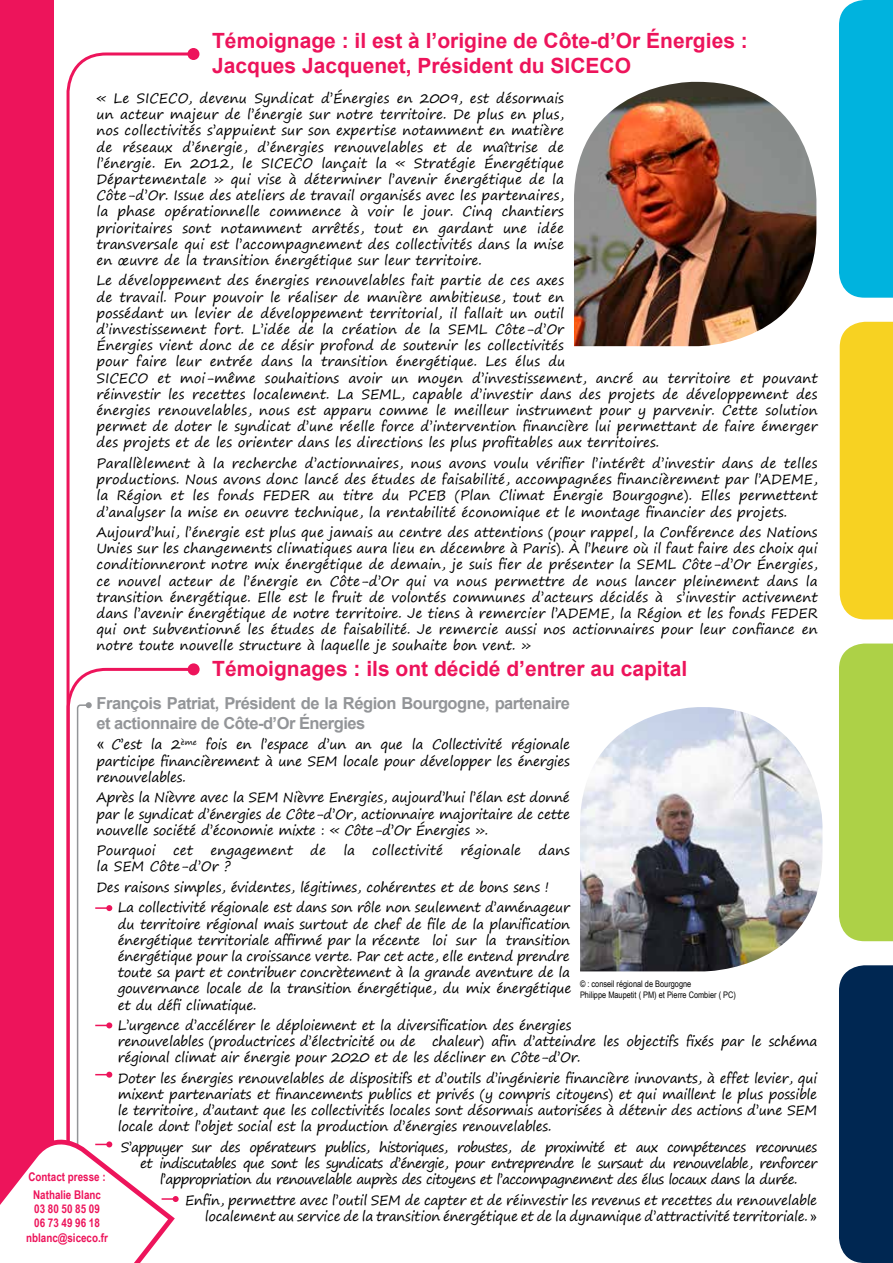
<style>
.page{position:relative;width:893px;height:1263px;background:#fff}
.page>*{position:absolute;margin:0;border:0;box-sizing:border-box;transform-origin:0 0}
.t1{font:700 21px/25.2px "Arial";color:#ed145b}
.t2{font:700 16.5px/19.8px "Arial";letter-spacing:-.03em;color:#939598}
.t3{font:13.5px/16.2px "Segoe Print";letter-spacing:-.01em;color:#000;text-align:justify}
.t4{font:13.5px "Segoe Print";letter-spacing:-.05em;color:#000}
.t5{font:700 12px/14.4px "Arial Narrow";color:#ed145b;text-align:center}
.t6{font:9px/10.8px "Arial Narrow";color:#000}
.s1{font-family:"Arial";font-size:15px}
.s2{font-family:"Arial"}
</style>
<div class="page">
<div style="left:0;top:0;width:54px;height:1263px;background:#ed145b"></div>
<div style="left:839px;top:0;width:54px;height:298px;background:#00b3de"></div>
<div style="left:840px;top:322px;width:53px;height:297px;background:#f7d222"></div>
<div style="left:839px;top:643px;width:54px;height:298px;background:#add147"></div>
<div style="left:839px;top:965px;width:54px;height:298px;background:#002752"></div>
<svg style="left:66px;top:52px;width:130px;height:614px"></svg>
<div style="left:187px;top:48px;width:12px;height:12px;background:#ed145b;border-radius:50%"></div>
<svg style="left:66px;top:666px;width:131px;height:36px"></svg>
<div style="left:188px;top:663px;width:12px;height:12px;background:#ed145b;border-radius:50%"></div>
<svg style="left:0;top:702px;width:179px;height:561px"></svg>
<img style="left:574px;top:82px;width:242px;height:264px">
<img style="left:580px;top:707px;width:242px;height:264px">
<h1 class="t1" style="left:212px;top:28px;width:537px">Témoignage : il est à l’origine de Côte-d’Or Énergies :<br>Jacques Jacquenet, Président du SICECO</h1>
<p class="t3" style="left:97px;top:90px;width:469px">« Le SICECO, devenu Syndicat d’Énergies en 2009, est désormais un acteur majeur de l’énergie sur notre territoire. De plus en plus, nos collectivités s’appuient sur son expertise notamment en matière de réseaux d’énergie, d’énergies renouvelables et de maîtrise de l’énergie. En 2012, le SICECO lançait la « Stratégie Énergétique Départementale » qui vise à déterminer l’avenir énergétique de la Côte-d’Or. Issue des ateliers de travail organisés avec les partenaires, la phase opérationnelle commence à voir le jour. Cinq chantiers prioritaires sont notamment arrêtés, tout en gardant une idée transversale qui est l’accompagnement des collectivités dans la mise en œuvre de la transition énergétique sur leur territoire.</p>
<p class="t3" style="left:97px;top:272px;width:723px;text-align:left">Le développement des énergies renouvelables fait partie de ces axes<br>de travail. Pour pouvoir le réaliser de manière ambitieuse, tout en<br>possédant un levier de développement territorial, il fallait un outil<br>d’investissement fort. L’idée de la création de la SEML Côte-d’Or<br>Énergies vient donc de ce désir profond de soutenir les collectivités<br>pour faire leur entrée dans la transition énergétique. Les élus du<br>SICECO et moi-même souhaitions avoir un moyen d’investissement, ancré au territoire et pouvant réinvestir les recettes localement. La SEML, capable d’investir dans des projets de développement des énergies renouvelables, nous est apparu comme le meilleur instrument pour y parvenir. Cette solution permet de doter le syndicat d’une réelle force d’intervention financière lui permettant de faire émerger des projets et de les orienter dans les directions les plus profitables aux territoires.</p>
<p class="t3" style="left:97px;top:455px;width:723px">Parallèlement à la recherche d’actionnaires, nous avons voulu vérifier l’intérêt d’investir dans de telles productions. Nous avons donc lancé des études de faisabilité, accompagnées financièrement par l’ADEME, la Région et les fonds FEDER au titre du PCEB (Plan Climat Énergie Bourgogne). Elles permettent d’analyser la mise en oeuvre technique, la rentabilité économique et le montage financier des projets.</p>
<p class="t3" style="left:97px;top:524px;width:723px">Aujourd’hui, l’énergie est plus que jamais au centre des attentions (pour rappel, la Conférence des Nations Unies sur les changements climatiques aura lieu en décembre à Paris). à l’heure où il faut faire des choix qui conditionneront notre mix énergétique de demain, je suis fier de présenter la SEML Côte-d’Or Énergies, ce nouvel acteur de l’énergie en Côte-d’Or qui va nous permettre de nous lancer pleinement dans la transition énergétique. Elle est le fruit de volontés communes d’acteurs décidés à s’investir activement dans l’avenir énergétique de notre territoire. Je tiens à remercier l’ADEME, la Région et les fonds FEDER qui ont subventionné les études de faisabilité. Je remercie aussi nos actionnaires pour leur confiance en notre toute nouvelle structure à laquelle je souhaite bon vent. »</p>
<h1 class="t1" style="left:212px;top:657px;width:476px">Témoignages : ils ont décidé d’entrer au capital</h1>
<p class="t2" style="left:97px;top:694px;width:475px">François Patriat, Président de la Région Bourgogne, partenaire et actionnaire de Côte-d’Or Énergies</p>
<p class="t3" style="left:97px;top:736px;width:475px"><span class="s1">«</span> C’est la 2<sup>ème</sup> fois en l’espace d’un an que la Collectivité régionale participe financièrement à une SEM locale pour développer les énergies renouvelables.</p>
<p class="t3" style="left:97px;top:789px;width:475px">Après la Nièvre avec la SEM Nièvre Energies, aujourd’hui l’élan est donné par le syndicat d’énergies de Côte-d’Or, actionnaire majoritaire de cette nouvelle société d’économie mixte : « Côte-d’Or Énergies ».</p>
<p class="t3" style="left:97px;top:842px;width:61px">Pourquoi</p>
<p class="t3" style="left:173px;top:842px;width:22px">cet</p>
<p class="t3" style="left:210px;top:842px;width:84px">engagement</p>
<p class="t3" style="left:310px;top:842px;width:17px">de</p>
<p class="t3" style="left:343px;top:842px;width:13px">la</p>
<p class="t3" style="left:372px;top:842px;width:72px">collectivité</p>
<p class="t3" style="left:460px;top:842px;width:62px">régionale</p>
<p class="t3" style="left:538px;top:842px;width:33px">dans</p>
<p class="t3" style="left:97px;top:858px;width:136px">la SEM Côte-d’Or ?</p>
<p class="t3" style="left:97px;top:879px;width:454px">Des raisons simples, évidentes, légitimes, cohérentes et de bons sens !</p>
<p class="t3" style="left:118px;top:899px;width:454px">La collectivité régionale est dans son rôle non seulement d’aménageur</p>
<p class="t3" style="left:118px;top:915px;width:455px">du territoire régional mais surtout de chef de file de la planification énergétique territoriale affirmé par la récente loi sur la transition énergétique pour la croissance verte. Par cet acte, elle entend prendre toute sa part et contribuer concrètement à la grande aventure de la gouvernance locale de la transition énergétique, du mix énergétique et du défi climatique.</p>
<p class="t3" style="left:118px;top:1017px;width:701px;text-align:left">L’urgence d’accélérer le déploiement et la diversification des énergies<br>renouvelables (productrices d’électricité ou de chaleur) afin d’atteindre les objectifs fixés par le schéma régional climat air énergie pour 2020 et de les décliner en Côte-d’Or.</p>
<p class="t3" style="left:118px;top:1070px;width:701px">Doter les énergies renouvelables de dispositifs et d’outils d’ingénierie financière innovants, à effet levier, qui mixent partenariats et financements publics et privés (y compris citoyens) et qui maillent le plus possible le territoire, d’autant que les collectivités locales sont désormais autorisées à détenir des actions d’une SEM locale dont l’objet social est la production d’énergies renouvelables.</p>
<p class="t4" style="left:121px;top:1135px;width:698px">S’appuyer sur des opérateurs publics, historiques, robustes, de proximité et aux compétences reconnues</p>
<p class="t4" style="left:140px;top:1151px;width:678px">et indiscutables que sont les syndicats d’énergie, pour entreprendre le sursaut du renouvelable, renforcer</p>
<p class="t4" style="left:160px;top:1167px;width:639px">l’appropriation du renouvelable auprès des citoyens et l’accompagnement des élus locaux dans la durée.</p>
<p class="t3" style="left:185px;top:1191px;width:633px;text-align:right">Enfin, permettre avec l’outil SEM de capter et de réinvestir les revenus et recettes du renouvelable localement au service de la transition énergétique et de la dynamique d’attractivité territoriale. <span class="s2">»</span></p>
<p class="t6" style="left:580px;top:978px;width:157px">© : conseil régional de Bourgogne<br>Philippe Maupetit ( PM) et Pierre Combier ( PC)</p>
<p class="t5" style="left:29px;top:1167px;width:79px;line-height:17.9px">Contact presse :<br>Nathalie Blanc</p>
<p class="t5" style="left:26px;top:1201px;width:83px">03 80 50 85 09<br>06 73 49 96 18 nblanc@siceco.fr</p>
</div>
